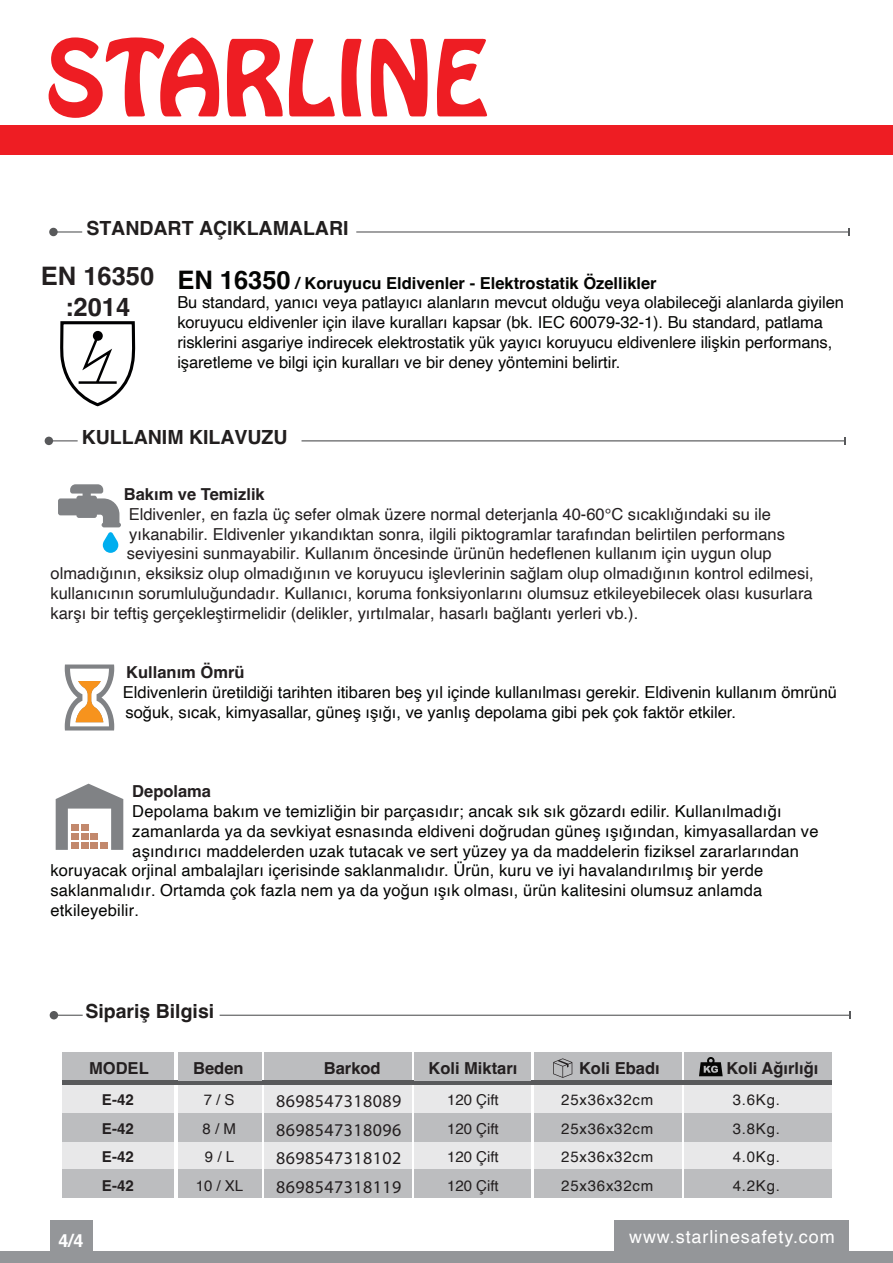
<style>
.page{position:relative;width:893px;height:1263px;background:#fff}
.page>*{position:absolute;margin:0;border:0;box-sizing:border-box;transform-origin:0 0}
.t1{font:700 25.5px/30.6px "Helvetica";color:#231f20;text-align:center}
.t2{font:700 19.5px "Helvetica";color:#211e1e}
.t3{font:18px/28.5px "Myriad Pro";letter-spacing:.025em;color:#231f20;text-align:justify}
.t4{font:18px "Helvetica";letter-spacing:.05em;color:#fff}
.t5{font:700 18px "Helvetica";color:#fff}
.t6{font:16.5px/19.8px "Helvetica";letter-spacing:-.005em;color:#040503}
.t7{font:16.5px "Helvetica";color:#231f20}
.t8{font:700 16.5px "Helvetica";color:#231f20}
.t9{font:15px/28.5px "Helvetica";letter-spacing:.05em;color:#211e1e;text-align:justify}
.t10{font:15px/28.5px "Helvetica";color:#231f20;text-align:center}
.t11{font:700 15px/28.5px "Helvetica";color:#231f20;text-align:justify}
.s1{font-weight:700;font-size:25.5px}
.s2{font-weight:700}
</style>
<div class="page">
<div style="left:0;top:126px;width:893px;height:29px;background:#ee1d23"></div>
<svg style="left:49px;top:37px;width:170px;height:81px"></svg>
<svg style="left:227px;top:38px;width:108px;height:79px"></svg>
<svg style="left:341px;top:38px;width:20px;height:79px"></svg>
<svg style="left:371px;top:38px;width:57px;height:79px"></svg>
<svg style="left:437px;top:39px;width:50px;height:78px"></svg>
<div style="left:0;top:1251px;width:893px;height:12px;background:#949699"></div>
<div style="left:614px;top:1220px;width:234px;height:43px;background:#949699"></div>
<svg style="left:58px;top:1015px;width:25px;height:1px"></svg>
<div style="left:50px;top:1011px;width:8px;height:8px;background:#58595b;border-radius:50%"></div>
<hr style="left:220px;top:1015px;width:630px;height:1px;background:#58595b">
<div style="left:62px;top:1052px;width:112px;height:29px;background:#bcbdbf"></div>
<div style="left:264px;top:1052px;width:147px;height:29px;background:#bcbdbf"></div>
<div style="left:534px;top:1052px;width:147px;height:29px;background:#bcbdbf"></div>
<div style="left:684px;top:1052px;width:147px;height:29px;background:#bcbdbf"></div>
<hr style="left:62px;top:1081px;width:769px;height:4px;background:#58595b">
<div style="left:178px;top:1052px;width:83px;height:29px;background:#bcbdbf"></div>
<div style="left:415px;top:1052px;width:116px;height:29px;background:#bcbdbf"></div>
<div style="left:62px;top:1085px;width:112px;height:28px;background:#e8e8e9"></div>
<div style="left:264px;top:1085px;width:147px;height:28px;background:#e8e8e9"></div>
<div style="left:534px;top:1085px;width:147px;height:28px;background:#e8e8e9"></div>
<div style="left:684px;top:1085px;width:147px;height:28px;background:#e8e8e9"></div>
<div style="left:415px;top:1085px;width:116px;height:28px;background:#e8e8e9"></div>
<div style="left:178px;top:1085px;width:83px;height:28px;background:#e8e8e9"></div>
<div style="left:62px;top:1141px;width:112px;height:29px;background:#e8e8e9"></div>
<div style="left:264px;top:1141px;width:147px;height:29px;background:#e8e8e9"></div>
<div style="left:534px;top:1141px;width:147px;height:29px;background:#e8e8e9"></div>
<div style="left:684px;top:1141px;width:147px;height:29px;background:#e8e8e9"></div>
<div style="left:415px;top:1141px;width:116px;height:29px;background:#e8e8e9"></div>
<div style="left:178px;top:1141px;width:83px;height:29px;background:#e8e8e9"></div>
<div style="left:62px;top:1113px;width:112px;height:28px;background:#bcbdbf"></div>
<div style="left:264px;top:1113px;width:147px;height:28px;background:#bcbdbf"></div>
<div style="left:534px;top:1113px;width:147px;height:28px;background:#bcbdbf"></div>
<div style="left:684px;top:1113px;width:147px;height:28px;background:#bcbdbf"></div>
<div style="left:415px;top:1113px;width:116px;height:28px;background:#bcbdbf"></div>
<div style="left:178px;top:1113px;width:83px;height:28px;background:#bcbdbf"></div>
<div style="left:62px;top:1170px;width:112px;height:28px;background:#bcbdbf"></div>
<div style="left:264px;top:1170px;width:147px;height:28px;background:#bcbdbf"></div>
<div style="left:534px;top:1170px;width:147px;height:28px;background:#bcbdbf"></div>
<div style="left:684px;top:1170px;width:147px;height:28px;background:#bcbdbf"></div>
<div style="left:415px;top:1170px;width:116px;height:28px;background:#bcbdbf"></div>
<div style="left:178px;top:1170px;width:83px;height:28px;background:#bcbdbf"></div>
<div style="left:50px;top:1220px;width:43px;height:43px;background:#949699"></div>
<svg style="left:553px;top:1058px;width:19px;height:20px"></svg>
<svg style="left:699px;top:1057px;width:24px;height:19px"></svg>
<svg style="left:58px;top:484px;width:63px;height:69px"></svg>
<svg style="left:65px;top:664px;width:49px;height:66px"></svg>
<svg style="left:56px;top:784px;width:67px;height:66px"></svg>
<div style="left:81px;top:842px;width:8px;height:6px;background:#c2886c"></div>
<div style="left:90px;top:842px;width:8px;height:6px;background:#c2886c"></div>
<div style="left:71px;top:842px;width:8px;height:6px;background:#c2886c"></div>
<div style="left:81px;top:833px;width:8px;height:6px;background:#c2886c"></div>
<div style="left:71px;top:833px;width:8px;height:6px;background:#c2886c"></div>
<div style="left:90px;top:833px;width:8px;height:6px;background:#c2886c"></div>
<div style="left:81px;top:824px;width:8px;height:6px;background:#c2886c"></div>
<div style="left:71px;top:824px;width:8px;height:6px;background:#c2886c"></div>
<div style="left:100px;top:842px;width:7px;height:6px;background:#c2886c"></div>
<hr style="left:53px;top:231px;width:29px;height:2px;background:#58595b">
<div style="left:49px;top:228px;width:9px;height:8px;background:#58595b;border-radius:50%"></div>
<hr style="left:356px;top:231px;width:493px;height:2px;background:#58595b">
<svg style="left:53px;top:440px;width:25px;height:1px"></svg>
<div style="left:45px;top:437px;width:8px;height:8px;background:#58595b;border-radius:50%"></div>
<hr style="left:302px;top:440px;width:543px;height:1px;background:#58595b">
<svg style="left:60px;top:321px;width:76px;height:84px"></svg>
<p class="t2" style="left:86px;top:216px;width:264px">STANDART AÇIKLAMALARI</p>
<h1 class="t1" style="left:41px;top:263px;width:115px">EN 16350 :2014</h1>
<p class="t6" style="left:177px;top:273px;width:668px"><span class="s1">EN 16350</span> <span class="s2">/ Koruyucu Eldivenler - Elektrostatik Özellikler<br></span>Bu standard, yanıcı veya patlayıcı alanların mevcut olduğu veya olabileceği alanlarda giyilen koruyucu eldivenler için ilave kuralları kapsar (bk. IEC 60079-32-1). Bu standard, patlama risklerini asgariye indirecek elektrostatik yük yayıcı koruyucu eldivenlere ilişkin performans, işaretleme ve bilgi için kuralları ve bir deney yöntemini belirtir.</p>
<p class="t2" style="left:82px;top:425px;width:207px">KULLANIM KILAVUZU</p>
<p class="t8" style="left:124px;top:484px;width:142px">Bakım ve Temizlik</p>
<p class="t7" style="left:129px;top:501px;width:644px">Eldivenler, en fazla üç sefer olmak üzere normal deterjanla 40-60°C sıcaklığındaki su ile</p>
<p class="t7" style="left:129px;top:521px;width:657px">yıkanabilir. Eldivenler yıkandıktan sonra, ilgili piktogramlar tarafından belirtilen performans</p>
<p class="t7" style="left:127px;top:541px;width:646px">seviyesini sunmayabilir. Kullanım öncesinde ürünün hedeflenen kullanım için uygun olup</p>
<p class="t7" style="left:51px;top:561px;width:765px">olmadığının, eksiksiz olup olmadığının ve koruyucu işlevlerinin sağlam olup olmadığının kontrol edilmesi,</p>
<p class="t7" style="left:51px;top:580px;width:764px">kullanıcının sorumluluğundadır. Kullanıcı, koruma fonksiyonlarını olumsuz etkileyebilecek olası kusurlara</p>
<p class="t7" style="left:51px;top:600px;width:589px">karşı bir teftiş gerçekleştirmelidir (delikler, yırtılmalar, hasarlı bağlantı yerleri vb.).</p>
<p class="t8" style="left:126px;top:662px;width:120px">Kullanım Ömrü</p>
<p class="t6" style="left:123px;top:683px;width:715px">Eldivenlerin üretildiği tarihten itibaren beş yıl içinde kullanılması gerekir. Eldivenin kullanım ömrünü soğuk, sıcak, kimyasallar, güneş ışığı, ve yanlış depolama gibi pek çok faktör etkiler.</p>
<p class="t8" style="left:132px;top:781px;width:80px">Depolama</p>
<p class="t6" style="left:132px;top:802px;width:651px">Depolama bakım ve temizliğin bir parçasıdır; ancak sık sık gözardı edilir. Kullanılmadığı</p>
<p class="t6" style="left:132px;top:821px;width:688px">zamanlarda ya da sevkiyat esnasında eldiveni doğrudan güneş ışığından, kimyasallardan ve</p>
<p class="t6" style="left:132px;top:841px;width:668px">aşındırıcı maddelerden uzak tutacak ve sert yüzey ya da maddelerin fiziksel zararlarından</p>
<p class="t6" style="left:51px;top:861px;width:714px">koruyacak orjinal ambalajları içerisinde saklanmalıdır. Ürün, kuru ve iyi havalandırılmış bir yerde</p>
<p class="t6" style="left:51px;top:881px;width:713px">saklanmalıdır. Ortamda çok fazla nem ya da yoğun ışık olması, ürün kalitesini olumsuz anlamda</p>
<p class="t6" style="left:51px;top:901px;width:90px">etkileyebilir.</p>
<p class="t2" style="left:85px;top:1000px;width:130px">Sipariş Bilgisi</p>
<p class="t8" style="left:89px;top:1058px;width:61px">MODEL</p>
<p class="t8" style="left:193px;top:1058px;width:52px">Beden</p>
<p class="t8" style="left:324px;top:1058px;width:58px">Barkod</p>
<p class="t8" style="left:428px;top:1058px;width:90px">Koli Miktarı</p>
<p class="t8" style="left:579px;top:1058px;width:82px">Koli Ebadı</p>
<p class="t8" style="left:726px;top:1058px;width:93px">Koli Ağırlığı</p>
<p class="t10" style="left:196px;top:1086px;width:49px">7 / S<br>8 / M<br>9 / L<br>10 / XL</p>
<p class="t3" style="left:276px;top:1087px;width:127px">8698547318089<br>8698547318096<br>8698547318102<br>8698547318119</p>
<p class="t9" style="left:561px;top:1086px;width:94px">25x36x32cm 25x36x32cm 25x36x32cm 25x36x32cm</p>
<p class="t10" style="left:447px;top:1086px;width:53px;text-align:justify">120 Çift 120 Çift 120 Çift 120 Çift</p>
<p class="t9" style="left:733px;top:1086px;width:49px">3.6Kg.<br>3.8Kg.<br>4.0Kg.<br>4.2Kg.</p>
<p class="t11" style="left:102px;top:1087px;width:33px">E-42<br>E-42<br>E-42<br>E-42</p>
<p class="t5" style="left:59px;top:1230px;width:27px">4/4</p>
<p class="t4" style="left:629px;top:1223px;width:207px">www.starlinesafety.com</p>
</div>
